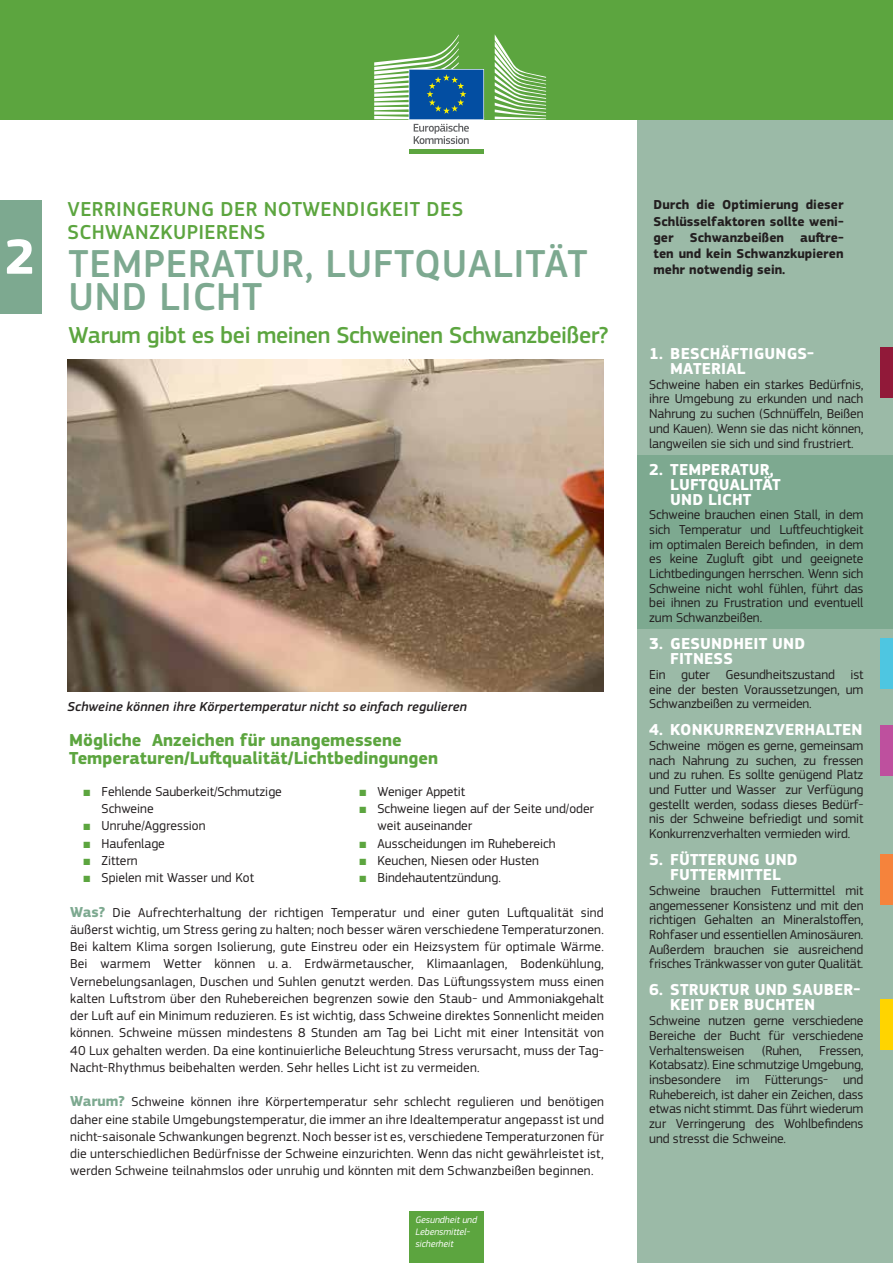
<style>
.page{position:relative;width:893px;height:1263px;background:#fff}
.page>*{position:absolute;margin:0;border:0;box-sizing:border-box;transform-origin:0 0}
.t1{font:500 40.5px/33px "EC Square Sans Pro";letter-spacing:.02em;color:#7da990}
.t2{font:500 24px "EC Square Sans Pro";letter-spacing:-.015em;color:#5ca53f}
.t3{font:500 21px/22.5px "EC Square Sans Pro";letter-spacing:.02em;color:#5ca53f}
.t4{font:700 18px/18px "EC Square Sans Pro";color:#5ca53f}
.t5{font:700 16.5px/15px "EC Square Sans Pro";letter-spacing:.01em;color:#fff}
.t6{font:13.5px/14.7px "EC Square Sans Pro";letter-spacing:-.01em;color:#231f20;text-align:justify}
.t7{font:700 13.5px/16.2px "EC Square Sans Pro";color:#231f20;text-align:justify}
.t8{font:italic 500 13.5px "EC Square Sans Pro";letter-spacing:.015em;color:#231f20}
.t9{font:italic 9.75px/12px "EC Square Sans Pro";color:#fff}
.s1{font-weight:700;font-size:51.45px;color:#fff}
.s2{color:#5ca53f}
.s3{font-weight:700;font-size:15px;color:#7da990}
</style>
<div class="page">
<div style="left:637px;top:0;width:256px;height:1263px;background:#9bbaa7"></div>
<div style="left:637px;top:455px;width:256px;height:174px;background:#7da990"></div>
<img style="left:68px;top:359px;width:536px;height:333px">
<div style="left:0;top:200px;width:41px;height:114px;background:#7da990"></div>
<div style="left:0;top:0;width:893px;height:119px;background:#5ca53f"></div>
<div style="left:409px;top:149px;width:75px;height:5px;background:#5ca53f"></div>
<svg style="left:495px;top:35px;width:51px;height:84px"></svg>
<svg style="left:374px;top:34px;width:110px;height:110px"></svg>
<div style="left:409px;top:1212px;width:75px;height:51px;background:#5ca53f"></div>
<div style="left:880px;top:347px;width:13px;height:51px;background:#911939"></div>
<div style="left:880px;top:638px;width:13px;height:51px;background:#4ec6e1"></div>
<div style="left:880px;top:725px;width:13px;height:50px;background:#be509e"></div>
<div style="left:880px;top:854px;width:13px;height:51px;background:#f5833c"></div>
<div style="left:880px;top:999px;width:13px;height:51px;background:#ffd400"></div>
<h3 class="t3" style="left:68px;top:198px;width:397px">VERRINGERUNG DER NOTWENDIGKEIT DES<br>SCHWANZKUPIERENS</h3>
<h1 class="t1" style="left:69px;top:248px;width:521px;text-indent:-64px"><span class="s1">2</span> TEMPERATUR, LUFTQUALITÄT<br>UND LICHT</h1>
<h2 class="t2" style="left:69px;top:321px;width:541px">Warum gibt es bei meinen Schweinen Schwanzbeißer?</h2>
<p class="t8" style="left:68px;top:699px;width:401px">Schweine können ihre Körpertemperatur nicht so einfach regulieren</p>
<h3 class="t4" style="left:69px;top:731px;width:371px">Mögliche Anzeichen für unangemessene<br>Temperaturen/Luftqualität/Lichtbedingungen</h3>
<p class="t6" style="left:102px;top:783px;width:182px;line-height:17.2px;text-indent:-18px"><span class="s2">■</span> Fehlende Sauberkeit/Schmutzige<br>Schweine</p>
<p class="t6" style="left:84px;top:819px;width:123px"><span class="s2">■</span> Unruhe/Aggression</p>
<p class="t6" style="left:84px;top:836px;width:83px"><span class="s2">■</span> Haufenlage</p>
<p class="t6" style="left:84px;top:853px;width:56px"><span class="s2">■</span> Zittern</p>
<p class="t6" style="left:84px;top:870px;width:172px"><span class="s2">■</span> Spielen mit Wasser und Kot</p>
<p class="t6" style="left:359px;top:784px;width:107px"><span class="s2">■</span> Weniger Appetit</p>
<p class="t6" style="left:377px;top:800px;width:218px;line-height:17.2px;text-indent:-18px"><span class="s2">■</span> Schweine liegen auf der Seite und/oder weit auseinander</p>
<p class="t6" style="left:359px;top:836px;width:198px"><span class="s2">■</span> Ausscheidungen im Ruhebereich</p>
<p class="t6" style="left:359px;top:853px;width:181px"><span class="s2">■</span> Keuchen, Niesen oder Husten</p>
<p class="t6" style="left:359px;top:870px;width:143px"><span class="s2">■</span> Bindehautentzündung.</p>
<p class="t6" style="left:70px;top:904px;width:535px;line-height:17.2px"><span class="s3">Was?</span> Die Aufrechterhaltung der richtigen Temperatur und einer guten Luftqualität sind äußerst wichtig, um Stress gering zu halten; noch besser wären verschiedene Temperaturzonen.<br>Bei kaltem Klima sorgen Isolierung, gute Einstreu oder ein Heizsystem für optimale Wärme.<br>Bei warmem Wetter können u. a. Erdwärmetauscher, Klimaanlagen, Bodenkühlung, Vernebelungsanlagen, Duschen und Suhlen genutzt werden. Das Lüftungssystem muss einen kalten Luftstrom über den Ruhebereichen begrenzen sowie den Staub- und Ammoniakgehalt der Luft auf ein Minimum reduzieren. Es ist wichtig, dass Schweine direktes Sonnenlicht meiden können. Schweine müssen mindestens 8 Stunden am Tag bei Licht mit einer Intensität von 40 Lux gehalten werden. Da eine kontinuierliche Beleuchtung Stress verursacht, muss der Tag-Nacht-Rhythmus beibehalten werden. Sehr helles Licht ist zu vermeiden.</p>
<p class="t6" style="left:70px;top:1093px;width:535px;line-height:17.2px"><span class="s3">Warum?</span> Schweine können ihre Körpertemperatur sehr schlecht regulieren und benötigen daher eine stabile Umgebungstemperatur, die immer an ihre Idealtemperatur angepasst ist und nicht-saisonale Schwankungen begrenzt. Noch besser ist es, verschiedene Temperaturzonen für die unterschiedlichen Bedürfnisse der Schweine einzurichten. Wenn das nicht gewährleistet ist, werden Schweine teilnahmslos oder unruhig und könnten mit dem Schwanzbeißen beginnen.</p>
<p class="t9" style="left:415px;top:1214px;width:63px">Gesundheit und<br>Lebensmittel&shy;sicherheit</p>
<p class="t7" style="left:653px;top:197px;width:192px">Durch die Optimierung dieser Schlüsselfaktoren sollte weni&shy;ger Schwanzbeißen auftre&shy;ten und kein Schwanzkupieren mehr notwendig sein.</p>
<p class="t5" style="left:670px;top:347px;width:145px;text-indent:-21px">1. BESCHÄFTIGUNGS-<br>MATERIAL</p>
<p class="t6" style="left:649px;top:377px;width:216px">Schweine haben ein starkes Bedürfnis, ihre Umgebung zu erkunden und nach Nahrung zu suchen (Schnüffeln, Beißen und Kauen). Wenn sie das nicht können, langweilen sie sich und sind frustriert.</p>
<p class="t5" style="left:670px;top:462px;width:112px;text-indent:-21px">2. TEMPERATUR,<br>LUFTQUALITÄT<br>UND LICHT</p>
<p class="t6" style="left:649px;top:507px;width:216px">Schweine brauchen einen Stall, in dem sich Temperatur und Luftfeuchtigkeit im optimalen Bereich befinden, in dem es keine Zugluft gibt und geeignete Lichtbedingungen herrschen. Wenn sich Schweine nicht wohl fühlen, führt das bei ihnen zu Frustration und eventuell zum Schwanzbeißen.</p>
<p class="t5" style="left:670px;top:637px;width:137px;text-indent:-21px">3. GESUNDHEIT UND<br>FITNESS</p>
<p class="t6" style="left:649px;top:667px;width:216px">Ein guter Gesundheitszustand ist eine der besten Voraussetzungen, um Schwanzbeißen zu vermeiden.</p>
<p class="t5" style="left:649px;top:723px;width:215px">4. KONKURRENZVERHALTEN</p>
<p class="t6" style="left:649px;top:738px;width:216px">Schweine mögen es gerne, gemeinsam nach Nahrung zu suchen, zu fressen und zu ruhen. Es sollte genügend Platz und Futter und Wasser zur Verfügung gestellt werden, sodass dieses Bedürf&shy;nis der Schweine befriedigt und somit Konkurrenzverhalten vermieden wird.</p>
<p class="t5" style="left:649px;top:853px;width:150px;text-align:center">5. FÜTTERUNG UND<br>FUTTERMITTEL</p>
<p class="t6" style="left:649px;top:883px;width:216px">Schweine brauchen Futtermittel mit angemessener Konsistenz und mit den richtigen Gehalten an Mineralstoffen, Rohfaser und essentiellen Aminosäuren.<br>Außerdem brauchen sie ausreichend frisches Tränkwasser von guter Qualität.</p>
<p class="t5" style="left:670px;top:983px;width:191px;text-indent:-21px">6. STRUKTUR UND SAUBER-<br>KEIT DER BUCHTEN</p>
<p class="t6" style="left:649px;top:1013px;width:216px">Schweine nutzen gerne verschiedene Bereiche der Bucht für verschiedene Verhaltensweisen</p>
<p class="t6" style="left:762px;top:1043px;width:42px">(Ruhen,</p>
<p class="t6" style="left:649px;top:1043px;width:216px;text-indent:170px">Fressen, Kotabsatz). Eine schmutzige Umgebung, insbesondere im Fütterungs- und Ruhebereich, ist daher ein Zeichen, dass etwas nicht stimmt. Das führt wiederum zur Verringerung des Wohlbefindens und stresst die Schweine.</p>
</div>
